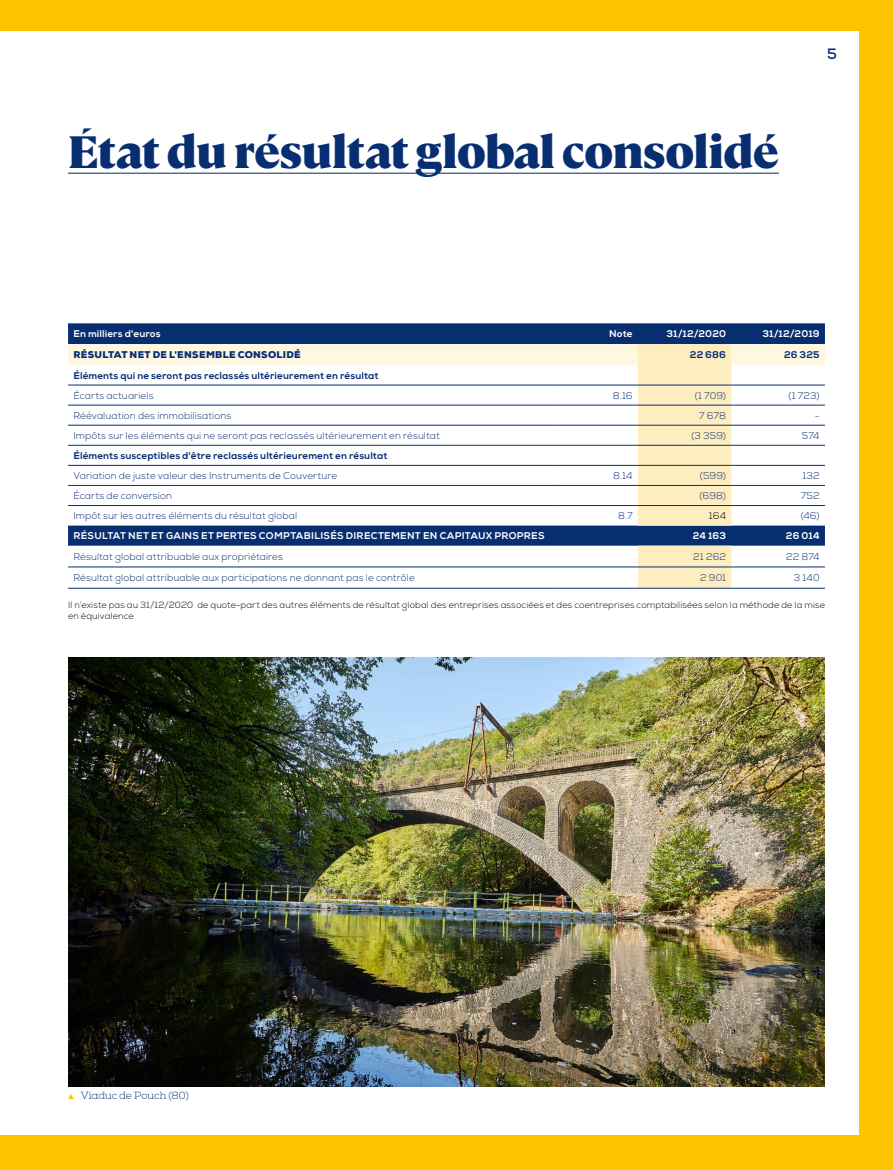
<style>
.page{position:relative;width:893px;height:1170px;background:#fff}
.page>*{position:absolute;margin:0;border:0;box-sizing:border-box;transform-origin:0 0}
.t1{font:900 45.15px "Cambon";letter-spacing:-.015em;color:#082e72}
.t2{font:700 15px "Nexa";color:#082e72}
.t3{font:300 10.35px "Nexa Slab";letter-spacing:-.01em;color:#082e72}
.t4{font:300 9.75px "Nexa";letter-spacing:.015em;color:#082e72}
.t5{font:800 9.75px "Nexa";letter-spacing:.015em;color:#082e72}
.t6{font:800 9.75px "Nexa";letter-spacing:.025em;color:#fff}
.t7{font:900 9.75px "Nexa";letter-spacing:.03em;color:#082e72}
.t8{font:300 9.75px "Nexa";color:#000}
.t9{font:300 9px/10.8px "Nexa";letter-spacing:.015em;color:#000}
.s1{font-family:"Faribole Fleches Br";font-weight:400;color:#fcc500}
</style>
<div class="page">
<div style="left:0;top:0;width:893px;height:1169px;background:#fcc500"></div>
<div style="left:0;top:32px;width:859px;height:1102px;background:#fff"></div>
<div style="left:68px;top:323px;width:757px;height:21px;background:#082e72"></div>
<svg style="left:68px;top:344px;width:757px;height:244px"></svg>
<hr style="left:68px;top:384px;width:485px;height:1px;background:#082e72">
<hr style="left:553px;top:384px;width:85px;height:1px;background:#082e72">
<hr style="left:68px;top:405px;width:485px;height:1px;background:#082e72">
<hr style="left:553px;top:405px;width:85px;height:1px;background:#082e72">
<hr style="left:68px;top:425px;width:485px;height:1px;background:#082e72">
<hr style="left:553px;top:425px;width:85px;height:1px;background:#082e72">
<hr style="left:68px;top:445px;width:485px;height:1px;background:#082e72">
<hr style="left:553px;top:445px;width:85px;height:1px;background:#082e72">
<hr style="left:68px;top:465px;width:485px;height:1px;background:#082e72">
<hr style="left:553px;top:465px;width:85px;height:1px;background:#082e72">
<hr style="left:68px;top:485px;width:485px;height:1px;background:#082e72">
<hr style="left:553px;top:485px;width:85px;height:1px;background:#082e72">
<hr style="left:638px;top:384px;width:93px;height:1px;background:#082e72">
<hr style="left:731px;top:384px;width:94px;height:1px;background:#082e72">
<hr style="left:638px;top:405px;width:93px;height:1px;background:#082e72">
<hr style="left:731px;top:405px;width:94px;height:1px;background:#082e72">
<hr style="left:638px;top:425px;width:93px;height:1px;background:#082e72">
<hr style="left:731px;top:425px;width:94px;height:1px;background:#082e72">
<hr style="left:638px;top:445px;width:93px;height:1px;background:#082e72">
<hr style="left:731px;top:445px;width:94px;height:1px;background:#082e72">
<hr style="left:638px;top:465px;width:93px;height:1px;background:#082e72">
<hr style="left:731px;top:465px;width:94px;height:1px;background:#082e72">
<hr style="left:638px;top:485px;width:93px;height:1px;background:#082e72">
<hr style="left:731px;top:485px;width:94px;height:1px;background:#082e72">
<hr style="left:68px;top:566px;width:485px;height:1px;background:#082e72">
<hr style="left:553px;top:566px;width:85px;height:1px;background:#082e72">
<hr style="left:638px;top:566px;width:93px;height:1px;background:#082e72">
<hr style="left:731px;top:566px;width:94px;height:1px;background:#082e72">
<hr style="left:68px;top:588px;width:485px;height:1px;background:#082e72">
<hr style="left:553px;top:588px;width:85px;height:1px;background:#082e72">
<hr style="left:638px;top:588px;width:93px;height:1px;background:#082e72">
<hr style="left:731px;top:588px;width:94px;height:1px;background:#082e72">
<hr style="left:68px;top:505px;width:485px;height:1px;background:#082e72">
<hr style="left:553px;top:505px;width:85px;height:1px;background:#082e72">
<hr style="left:638px;top:505px;width:93px;height:1px;background:#082e72">
<hr style="left:731px;top:505px;width:94px;height:1px;background:#082e72">
<hr style="left:68px;top:173px;width:711px;height:1px;background:#082e72">
<img style="left:68px;top:657px;width:757px;height:429px">
<h1 class="t1" style="left:68px;top:119px;width:712px">État du résultat global consolidé</h1>
<h2 class="t2" style="left:827px;top:44px;width:11px">5</h2>
<p class="t6" style="left:73px;top:328px;width:89px">En milliers d'euros</p>
<p class="t6" style="left:609px;top:328px;width:25px">Note</p>
<p class="t6" style="left:666px;top:328px;width:61px">31/12/2020</p>
<p class="t6" style="left:762px;top:328px;width:59px">31/12/2019</p>
<p class="t7" style="left:73px;top:348px;width:229px">RÉSULTAT NET DE L'ENSEMBLE CONSOLIDÉ</p>
<p class="t5" style="left:690px;top:349px;width:38px">22 686</p>
<p class="t5" style="left:784px;top:349px;width:37px">26 325</p>
<p class="t5" style="left:73px;top:369px;width:307px">Éléments qui ne seront pas reclassés ultérieurement en résultat</p>
<p class="t4" style="left:73px;top:389px;width:82px">Écarts actuariels</p>
<p class="t4" style="left:613px;top:389px;width:21px">8.16</p>
<p class="t4" style="left:695px;top:389px;width:33px">(1 709)</p>
<p class="t4" style="left:788px;top:389px;width:33px">(1 723)</p>
<p class="t4" style="left:73px;top:409px;width:160px">Réévaluation des immobilisations</p>
<p class="t4" style="left:699px;top:409px;width:28px">7 678</p>
<p class="t4" style="left:815px;top:409px;width:6px">-</p>
<p class="t4" style="left:73px;top:430px;width:368px">Impôts sur les éléments qui ne seront pas reclassés ultérieurement en résultat</p>
<p class="t4" style="left:691px;top:430px;width:36px">(3 359)</p>
<p class="t4" style="left:802px;top:430px;width:19px">574</p>
<p class="t5" style="left:73px;top:449px;width:316px">Éléments susceptibles d'être reclassés ultérieurement en résultat</p>
<p class="t4" style="left:73px;top:470px;width:265px">Variation de juste valeur des Instruments de Couverture</p>
<p class="t4" style="left:613px;top:470px;width:21px">8.14</p>
<p class="t4" style="left:700px;top:470px;width:28px">(599)</p>
<p class="t4" style="left:802px;top:470px;width:19px">132</p>
<p class="t4" style="left:73px;top:490px;width:100px">Écarts de conversion</p>
<p class="t4" style="left:699px;top:490px;width:28px">(698)</p>
<p class="t4" style="left:801px;top:490px;width:20px">752</p>
<p class="t4" style="left:73px;top:510px;width:225px">Impôt sur les autres éléments du résultat global</p>
<p class="t4" style="left:618px;top:510px;width:16px">8.7</p>
<p class="t8" style="left:709px;top:510px;width:19px">164</p>
<p class="t4" style="left:801px;top:510px;width:20px">(46)</p>
<p class="t6" style="left:73px;top:530px;width:473px">RÉSULTAT NET ET GAINS ET PERTES COMPTABILISÉS DIRECTEMENT EN CAPITAUX PROPRES</p>
<p class="t6" style="left:693px;top:530px;width:35px">24 163</p>
<p class="t6" style="left:786px;top:530px;width:35px">26 014</p>
<p class="t4" style="left:73px;top:551px;width:211px">Résultat global attribuable aux propriétaires</p>
<p class="t4" style="left:693px;top:551px;width:34px">21 262</p>
<p class="t4" style="left:786px;top:551px;width:35px">22 874</p>
<p class="t4" style="left:73px;top:572px;width:343px">Résultat global attribuable aux participations ne donnant pas le contrôle</p>
<p class="t4" style="left:700px;top:572px;width:28px">2 901</p>
<p class="t4" style="left:794px;top:572px;width:27px">3 140</p>
<p class="t9" style="left:68px;top:599px;width:758px">Il n’existe pas au 31/12/2020 de quote-part des autres éléments de résultat global des entreprises associées et des coentreprises comptabilisées selon la méthode de la mise en équivalence</p>
<p class="t3" style="left:68px;top:1089px;width:122px"><span class="s1">H</span> Viaduc de Pouch (80)</p>
</div>
